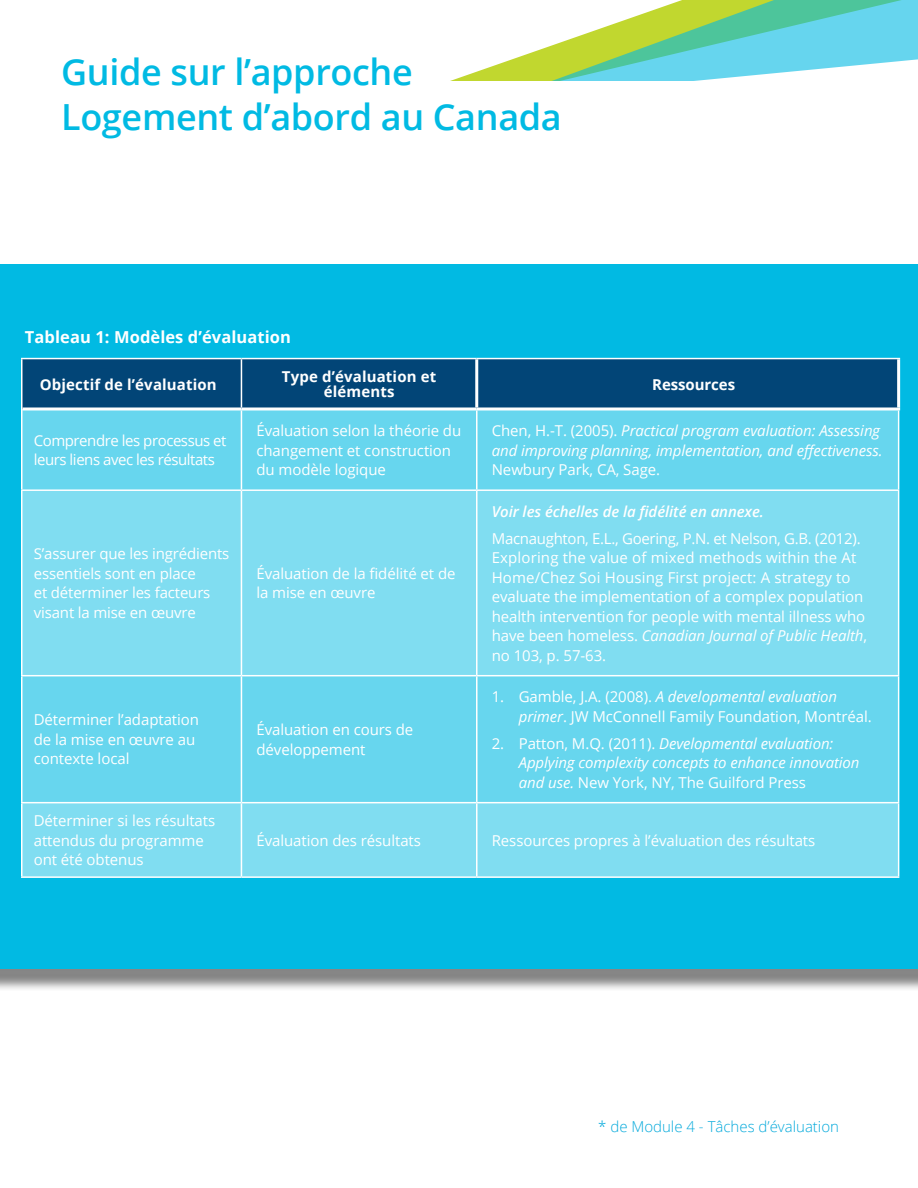
<style>
.page{position:relative;width:918px;height:1188px;background:#fff}
.page>*{position:absolute;margin:0;border:0;box-sizing:border-box;transform-origin:0 0}
.MHCC-PDF_Headers{font:600 36px "Open Sans";letter-spacing:-.01em;color:#01bae3}
.MHCC-PDF_Table_Sub_H{font:700 16.5px "Open Sans";letter-spacing:.005em;color:#fff}
.MHCC-PDF_body{font:15px/19.5px "Open Sans";letter-spacing:-.005em;color:#fff}
.MHCC-PDF_body-2{font:italic 15px/19.5px "Open Sans";letter-spacing:-.005em;color:#fff}
.MHCC-PDF_body-3{font:15px/19.5px "Open Sans";letter-spacing:-.03em;color:#fff}
.MHCC_PDF_-_Footnotes{font:700 15px/15px "Open Sans";letter-spacing:.01em;color:#fff;text-align:center}
.MHCC-PDF_body-4{font:italic 600 15px "Open Sans";letter-spacing:-.005em;color:#fff}
.t1{font:300 15px "Open Sans";color:#03a9db}
.MHCC-PDF_body-5{font:700 15px "Open Sans";letter-spacing:-.005em;color:#fff}
.s1{font-style:normal}
.s2{font-style:italic}
</style>
<div class="page">
<svg style="left:450px;top:0;width:468px;height:81px"></svg>
<div style="left:0;top:271px;width:918px;height:720px;background:#000;opacity:.48"></div>
<div style="left:0;top:264px;width:918px;height:705px;background:#01bae3"></div>
<div style="left:22px;top:359px;width:875px;height:48px;background:#024577"></div>
<div style="left:22px;top:410px;width:876px;height:79px;background:#67d6ee"></div>
<svg style="left:22px;top:491px;width:876px;height:385px;background:#78daf0"></svg>
<hr style="left:21px;top:802px;width:220px;height:1px;background:#fff">
<hr style="left:21px;top:803px;width:1px;height:73px;background:#fff">
<hr style="left:21px;top:876px;width:220px;height:2px;background:#fff">
<hr style="left:241px;top:802px;width:236px;height:1px;background:#fff">
<hr style="left:241px;top:803px;width:1px;height:73px;background:#fff">
<hr style="left:241px;top:876px;width:236px;height:2px;background:#fff">
<hr style="left:477px;top:802px;width:422px;height:1px;background:#fff">
<hr style="left:476px;top:803px;width:2px;height:73px;background:#fff">
<hr style="left:898px;top:803px;width:1px;height:73px;background:#fff">
<hr style="left:477px;top:876px;width:422px;height:2px;background:#fff">
<hr style="left:476px;top:410px;width:2px;height:79px;background:#fff">
<hr style="left:476px;top:491px;width:2px;height:184px;background:#fff">
<hr style="left:898px;top:491px;width:1px;height:184px;background:#fff">
<hr style="left:21px;top:489px;width:220px;height:2px;background:#fff">
<hr style="left:241px;top:489px;width:236px;height:2px;background:#fff">
<hr style="left:477px;top:489px;width:422px;height:2px;background:#fff">
<hr style="left:476px;top:676px;width:2px;height:126px;background:#fff">
<hr style="left:898px;top:676px;width:1px;height:126px;background:#fff">
<hr style="left:21px;top:358px;width:220px;height:1px;background:#fff">
<hr style="left:21px;top:359px;width:1px;height:50px;background:#fff">
<hr style="left:22px;top:407px;width:219px;height:3px;background:#fff">
<hr style="left:21px;top:409px;width:1px;height:80px;background:#fff">
<hr style="left:241px;top:410px;width:1px;height:79px;background:#fff">
<hr style="left:21px;top:491px;width:1px;height:184px;background:#fff">
<hr style="left:241px;top:491px;width:1px;height:184px;background:#fff">
<hr style="left:241px;top:676px;width:1px;height:126px;background:#fff">
<hr style="left:21px;top:675px;width:220px;height:1px;background:#fff">
<hr style="left:21px;top:676px;width:1px;height:126px;background:#fff">
<hr style="left:241px;top:675px;width:236px;height:1px;background:#fff">
<hr style="left:477px;top:675px;width:422px;height:1px;background:#fff">
<hr style="left:241px;top:358px;width:236px;height:1px;background:#fff">
<hr style="left:241px;top:359px;width:1px;height:48px;background:#fff">
<hr style="left:241px;top:407px;width:236px;height:3px;background:#fff">
<hr style="left:477px;top:358px;width:423px;height:1px;background:#fff">
<hr style="left:475px;top:359px;width:3px;height:48px;background:#fff">
<hr style="left:897px;top:359px;width:3px;height:48px;background:#fff">
<hr style="left:477px;top:407px;width:423px;height:3px;background:#fff">
<hr style="left:898px;top:410px;width:1px;height:79px;background:#fff">
<h1 class="MHCC-PDF_Headers" style="left:61px;top:48px;width:353px">Guide sur l’approche</h1>
<h1 class="MHCC-PDF_Headers" style="left:61px;top:93px;width:502px">Logement d’abord au Canada</h1>
<h3 class="MHCC-PDF_Table_Sub_H" style="left:25px;top:325px;width:268px">Tableau 1: Modèles d’évaluation</h3>
<p class="MHCC_PDF_-_Footnotes" style="left:40px;top:376px;width:179px">Objectif de l’évaluation</p>
<p class="MHCC_PDF_-_Footnotes" style="left:282px;top:369px;width:156px">Type d’évaluation et éléments</p>
<p class="MHCC-PDF_body-5" style="left:652px;top:373px;width:84px">Ressources</p>
<p class="MHCC-PDF_body-3" style="left:34px;top:430px;width:194px">Comprendre les processus et leurs liens avec les résultats</p>
<p class="MHCC-PDF_body" style="left:256px;top:421px;width:206px">Évaluation selon la théorie du changement et construction du modèle logique</p>
<p class="MHCC-PDF_body-2" style="left:492px;top:421px;width:392px"><span class="s1">Chen, H.-T. (2005).</span> Practical program evaluation: Assessing and improving planning, implementation, and effectiveness.<br><span class="s1">Newbury Park, CA, Sage.</span></p>
<p class="MHCC-PDF_body" style="left:34px;top:544px;width:197px">S’assurer que les ingrédients essentiels sont en place<br>et déterminer les facteurs visant la mise en œuvre</p>
<p class="MHCC-PDF_body" style="left:256px;top:563px;width:201px">Évaluation de la fidélité et de la mise en œuvre</p>
<p class="MHCC-PDF_body" style="left:34px;top:710px;width:167px">Déterminer l’adaptation de la mise en œuvre au contexte local</p>
<p class="MHCC-PDF_body" style="left:256px;top:720px;width:158px">Évaluation en cours de développement</p>
<p class="MHCC-PDF_body-4" style="left:492px;top:501px;width:274px">Voir les échelles de la fidélité en annexe.</p>
<p class="MHCC-PDF_body" style="left:492px;top:528px;width:377px">Macnaughton, E.L., Goering, P.N. et Nelson, G.B. (2012).<br>Exploring the value of mixed methods within the At Home/Chez Soi Housing First project: A strategy to evaluate the implementation of a complex population health intervention for people with mental illness who have been homeless. <span class="s2">Canadian Journal of Public Health</span>, no 103, p. 57-63.</p>
<p class="MHCC-PDF_body" style="left:519px;top:687px;width:354px;text-indent:-27px">1. Gamble, J.A. (2008). <span class="s2">A developmental evaluation primer</span>. JW McConnell Family Foundation, Montréal.</p>
<p class="MHCC-PDF_body-2" style="left:519px;top:733px;width:342px;text-indent:-27px"><span class="s1">2. Patton, M.Q. (2011).</span> Developmental evaluation:<br>Applying complexity concepts to enhance innovation and use. <span class="s1">New York, NY, The Guilford Press</span></p>
<p class="MHCC-PDF_body" style="left:34px;top:811px;width:183px">Déterminer si les résultats attendus du programme ont été obtenus</p>
<p class="MHCC-PDF_body" style="left:256px;top:830px;width:166px">Évaluation des résultats</p>
<p class="MHCC-PDF_body" style="left:492px;top:830px;width:325px">Ressources propres à l’évaluation des résultats</p>
<p class="t1" style="left:598px;top:1116px;width:242px">* de Module 4 - Tâches d’évaluation</p>
</div>
